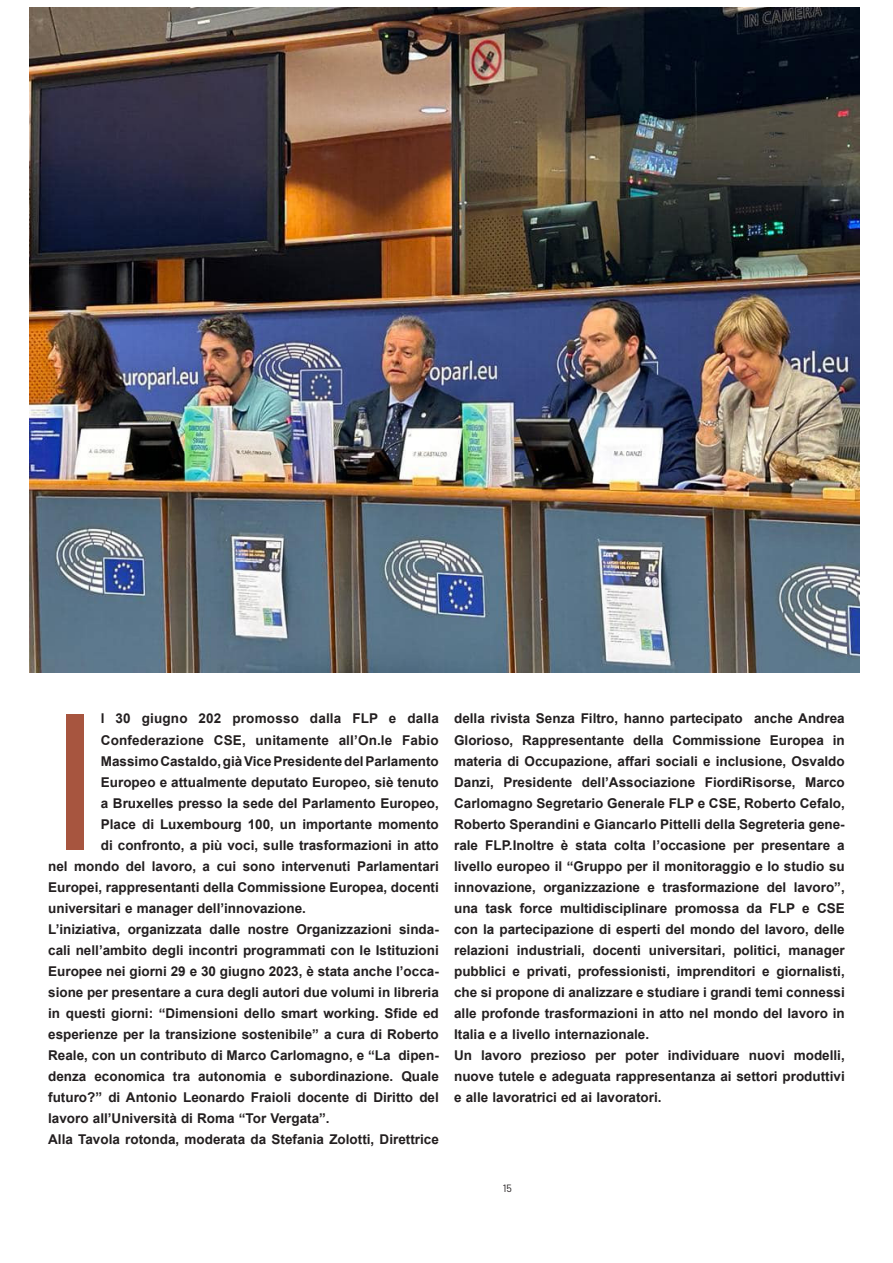
<style>
.page{position:relative;width:893px;height:1263px;background:#fff}
.page>*{position:absolute;margin:0;border:0;box-sizing:border-box;transform-origin:0 0}
.Body_paragraph{font:189.45px "Arial";color:#a7553f}
.Body_paragraph-2{font:700 13.5px/21px "Arial";color:#231f20;text-align:justify}
.t1{font:10.5px "Barlow";color:#231f20}
</style>
<div class="page">
<img style="left:29px;top:8px;width:831px;height:665px">
<p class="Body_paragraph" style="left:48px;top:652px;width:54px">I</p>
<p class="Body_paragraph-2" style="left:101px;top:708px;width:340px">l 30 giugno 202 promosso dalla FLP e dalla</p>
<p class="Body_paragraph-2" style="left:101px;top:729px;width:339px">Confederazione CSE, unitamente all’On.le Fabio</p>
<p class="Body_paragraph-2" style="left:101px;top:750px;width:339px">Massimo Castaldo, già Vice Presidente del Parlamento</p>
<p class="Body_paragraph-2" style="left:101px;top:771px;width:339px">Europeo e attualmente deputato Europeo, siè tenuto</p>
<p class="Body_paragraph-2" style="left:101px;top:792px;width:339px">a Bruxelles presso la sede del Parlamento Europeo,</p>
<p class="Body_paragraph-2" style="left:101px;top:813px;width:339px">Place di Luxembourg 100, un importante momento</p>
<p class="Body_paragraph-2" style="left:101px;top:834px;width:339px">di confronto, a più voci, sulle trasformazioni in atto</p>
<p class="Body_paragraph-2" style="left:48px;top:855px;width:392px">nel mondo del lavoro, a cui sono intervenuti Parlamentari</p>
<p class="Body_paragraph-2" style="left:48px;top:876px;width:392px">Europei, rappresentanti della Commissione Europea, docenti</p>
<p class="Body_paragraph-2" style="left:48px;top:897px;width:259px">universitari e manager dell’innovazione.</p>
<p class="Body_paragraph-2" style="left:48px;top:918px;width:392px">L’iniziativa, organizzata dalle nostre Organizzazioni sinda&shy;cali nell’ambito degli incontri programmati con le Istituzioni Europee nei giorni 29 e 30 giugno 2023, è stata anche l’occa&shy;sione per presentare a cura degli autori due volumi in libreria in questi giorni: “Dimensioni dello smart working. Sfide ed esperienze per la transizione sostenibile” a cura di Roberto Reale, con un contributo di Marco Carlomagno, e “La dipen&shy;denza economica tra autonomia e subordinazione. Quale futuro?” di Antonio Leonardo Fraioli docente di Diritto del lavoro all’Università di Roma “Tor Vergata”.</p>
<p class="Body_paragraph-2" style="left:48px;top:1128px;width:392px">Alla Tavola rotonda, moderata da Stefania Zolotti, Direttrice</p>
<p class="Body_paragraph-2" style="left:454px;top:708px;width:392px">della rivista Senza Filtro, hanno partecipato anche Andrea Glorioso, Rappresentante della Commissione Europea in materia di Occupazione, affari sociali e inclusione, Osvaldo Danzi, Presidente dell’Associazione FiordiRisorse, Marco Carlomagno Segretario Generale FLP e CSE, Roberto Cefalo, Roberto Sperandini e Giancarlo Pittelli della Segreteria gene&shy;rale FLP.Inoltre è stata colta l’occasione per presentare a livello europeo il “Gruppo per il monitoraggio e lo studio su innovazione, organizzazione e trasformazione del lavoro”, una task force multidisciplinare promossa da FLP e CSE con la partecipazione di esperti del mondo del lavoro, delle relazioni industriali, docenti universitari, politici, manager pubblici e privati, professionisti, imprenditori e giornalisti, che si propone di analizzare e studiare i grandi temi connessi alle profonde trasformazioni in atto nel mondo del lavoro in Italia e a livello internazionale.</p>
<p class="Body_paragraph-2" style="left:454px;top:1044px;width:392px">Un lavoro prezioso per poter individuare nuovi modelli, nuove tutele e adeguata rappresentanza ai settori produttivi e alle lavoratrici ed ai lavoratori.</p>
<p class="t1" style="left:503px;top:1180px;width:11px">15</p>
</div>
